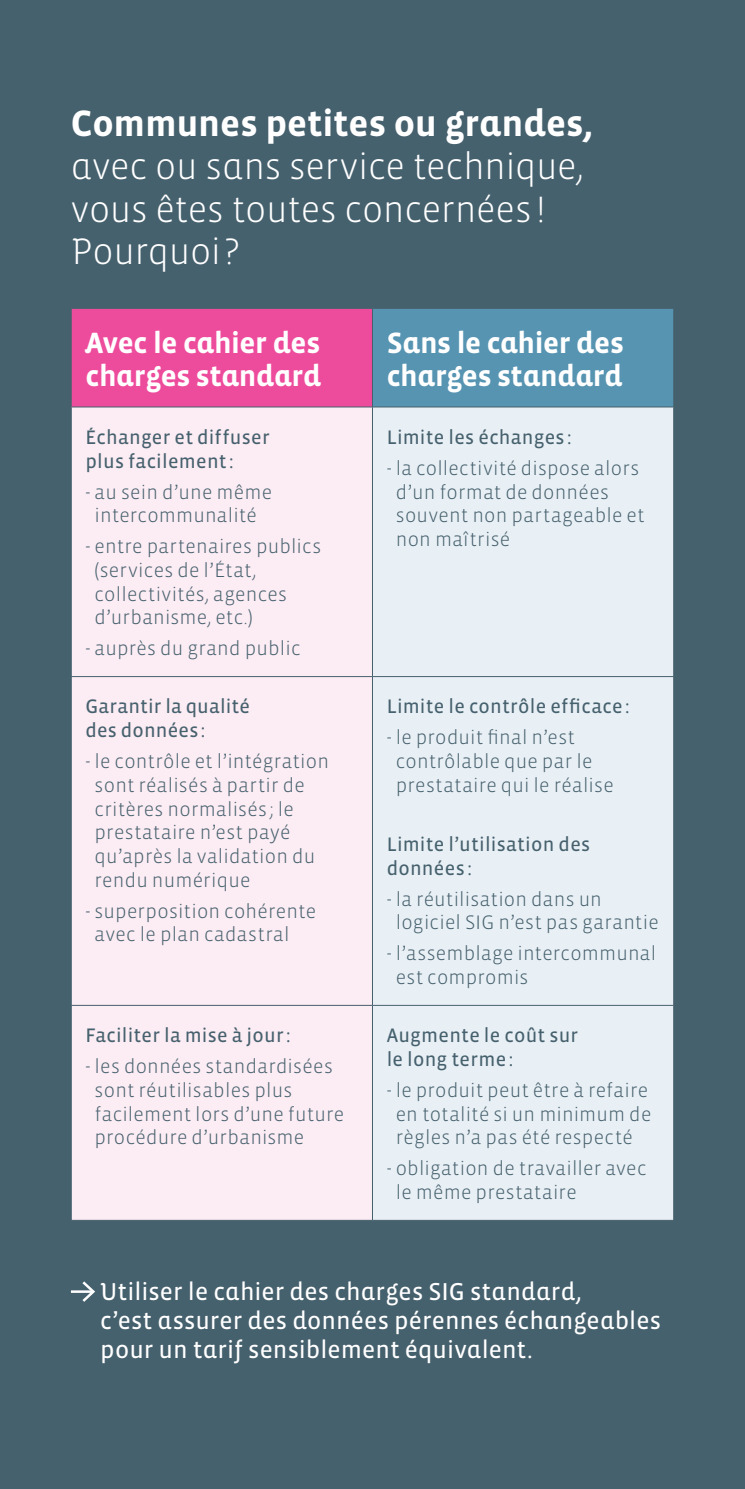
<style>
.page{position:relative;width:745px;height:1489px;background:#fff}
.page>*{position:absolute;margin:0;border:0;box-sizing:border-box;transform-origin:0 0}
.t1{font:300 37.5px/42.5px "Vista Sans Alt";letter-spacing:-.01em;color:#fff}
.t2{font:700 37.5px "Vista Sans Alt";letter-spacing:-.005em;color:#fff}
.t3{font:700 30px/32.5px "Vista Sans Alt";letter-spacing:-.01em;color:#fff}
.t4{font:25px/28.8px "Vista Sans Alt Reg";letter-spacing:.005em;color:#fff}
.t5{font:300 20px/23.8px "Vista Sans";letter-spacing:.01em;color:#46616e}
.t6{font:20px/23.8px "Vista Sans Reg";letter-spacing:.01em;color:#46616e}
</style>
<div class="page">
<div style="left:0;top:0;width:744px;height:1488px;background:#46616e"></div>
<hr style="left:71px;top:1290px;width:22px;height:2px;background:#fff">
<svg style="left:80px;top:1281px;width:15px;height:21px"></svg>
<div style="left:71px;top:308px;width:301px;height:99px;background:#ed4c9c"></div>
<div style="left:372px;top:308px;width:301px;height:99px;background:#5694b2"></div>
<div style="left:72px;top:407px;width:300px;height:812px;background:#fcecf3"></div>
<div style="left:373px;top:407px;width:299px;height:812px;background:#e9f0f5"></div>
<hr style="left:71px;top:308px;width:301px;height:1px;background:#46616e">
<hr style="left:71px;top:309px;width:1px;height:97px;background:#46616e">
<hr style="left:372px;top:308px;width:301px;height:1px;background:#46616e">
<hr style="left:372px;top:309px;width:1px;height:97px;background:#46616e">
<hr style="left:672px;top:309px;width:1px;height:97px;background:#46616e">
<hr style="left:71px;top:406px;width:301px;height:1px;background:#46616e">
<hr style="left:372px;top:406px;width:301px;height:1px;background:#46616e">
<hr style="left:71px;top:676px;width:301px;height:1px;background:#46616e">
<hr style="left:372px;top:676px;width:301px;height:1px;background:#46616e">
<hr style="left:71px;top:1004px;width:301px;height:1px;background:#46616e">
<hr style="left:372px;top:1004px;width:301px;height:1px;background:#46616e">
<h1 class="t2" style="left:71px;top:105px;width:524px">Communes petites ou grandes,</h1>
<h1 class="t1" style="left:71px;top:146px;width:513px">avec ou sans service technique, vous êtes toutes concernées !<br>Pourquoi?</h1>
<h2 class="t3" style="left:85px;top:327px;width:237px">Avec le cahier des charges standard</h2>
<h2 class="t3" style="left:386px;top:327px;width:238px">Sans le cahier des charges standard</h2>
<p class="t6" style="left:85px;top:426px;width:186px">Échanger et diffuser plus facilement:</p>
<p class="t5" style="left:85px;top:480px;width:188px;text-align:center">- au sein d’une même intercommunalité</p>
<p class="t5" style="left:94px;top:535px;width:228px;text-indent:-9px">- entre partenaires publics (services de l’État, collectivités, agences d’urbanisme, etc.)</p>
<p class="t5" style="left:85px;top:637px;width:216px">- auprès du grand public</p>
<p class="t6" style="left:386px;top:425px;width:186px">Limite les échanges :</p>
<p class="t5" style="left:395px;top:456px;width:250px;text-indent:-9px">- la collectivité dispose alors d’un format de données souvent non partageable et non maîtrisé</p>
<p class="t6" style="left:85px;top:695px;width:166px">Garantir la qualité des données:</p>
<p class="t5" style="left:94px;top:749px;width:236px;text-indent:-9px">- le contrôle et l’intégration sont réalisés à partir de critères normalisés ; le prestataire n’est payé qu’après la validation du rendu numérique</p>
<p class="t5" style="left:94px;top:899px;width:223px;text-indent:-9px">- superposition cohérente avec le plan cadastral</p>
<p class="t6" style="left:85px;top:1023px;width:207px">Faciliter la mise à jour:</p>
<p class="t5" style="left:94px;top:1054px;width:251px;text-indent:-9px">- les données standardisées sont réutilisables plus facilement lors d’une future procédure d’urbanisme</p>
<p class="t6" style="left:386px;top:695px;width:244px">Limite le contrôle efficace:</p>
<p class="t5" style="left:395px;top:726px;width:219px;text-indent:-9px">- le produit final n’est contrôlable que par le prestataire qui le réalise</p>
<p class="t6" style="left:386px;top:832px;width:205px">Limite l’utilisation des données :</p>
<p class="t5" style="left:395px;top:887px;width:264px;text-indent:-9px">- la réutilisation dans un logiciel SIG n’est pas garantie</p>
<p class="t5" style="left:395px;top:942px;width:262px;text-indent:-9px">- l’assemblage intercommunal est compromis</p>
<p class="t6" style="left:386px;top:1023px;width:193px">Augmente le coût sur le long terme:</p>
<p class="t5" style="left:386px;top:1078px;width:266px;text-align:center">- le produit peut être à refaire en totalité si un minimum de règles n’a pas été respecté</p>
<p class="t5" style="left:395px;top:1156px;width:252px;text-indent:-9px">- obligation de travailler avec le même prestataire</p>
<p class="t4" style="left:100px;top:1277px;width:562px">Utiliser le cahier des charges SIG standard,<br>c’est assurer des données pérennes échangeables pour un tarif sensiblement équivalent.</p>
</div>
